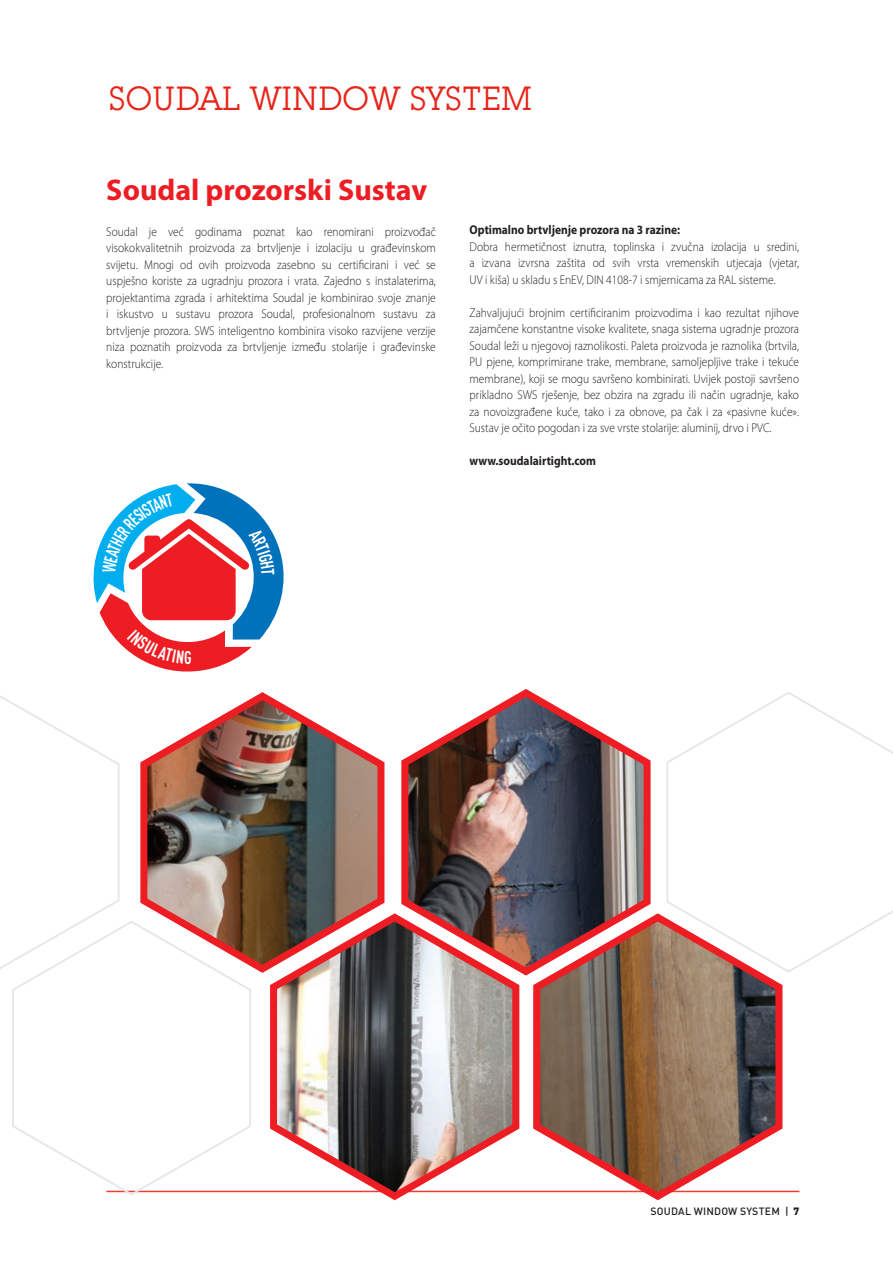
<style>
.page{position:relative;width:893px;height:1263px;background:#fff}
.page>*{position:absolute;margin:0;border:0;box-sizing:border-box;transform-origin:0 0}
.t1{font:33px "Lubalin Graph IT Cby BT";color:#e72419}
.t2{font:700 30px "Myriad Pro";color:#ee1d23}
.t3{font:700 condensed 18.15px "DIN Pro";color:#fff;scale:.9 1}
.t4{font:300 12.75px/16.5px "Myriad Pro";color:#231f20;text-align:justify;scale:.9 1}
.t5{font:700 12.75px "Myriad Pro";color:#231f20;scale:.9 1}
.t6{font:500 10.5px "DIN Pro";letter-spacing:.02em;color:#231f20}
.s1{font-weight:900}
</style>
<div class="page">
<hr style="left:106px;top:1191px;width:693px;height:1px;background:#ee3e34">
<svg style="left:0;top:695px;width:120px;height:274px"></svg>
<img style="left:140px;top:692px;width:245px;height:281px">
<svg style="left:11px;top:919px;width:242px;height:276px"></svg>
<svg style="left:267px;top:909px;width:258px;height:292px"></svg>
<img style="left:398px;top:689px;width:253px;height:291px">
<svg style="left:530px;top:909px;width:258px;height:292px"></svg>
<svg style="left:665px;top:692px;width:228px;height:282px"></svg>
<svg style="left:93px;top:483px;width:191px;height:189px"></svg>
<h1 class="t1" style="left:108px;top:78px;width:41px">SOUDAL</h1>
<h1 class="t1" style="left:250px;top:78px;width:56px">WINDOW</h1>
<h1 class="t1" style="left:410px;top:78px;width:125px">SYSTE M</h1>
<h2 class="t2" style="left:106px;top:170px;width:322px">Soudal prozorski Sustav</h2>
<p class="t4" style="left:106px;top:223px;width:368px">Soudal je već godinama poznat kao renomirani proizvođač visokokvalitetnih proizvoda za brtvljenje i izolaciju u građevinskom svijetu. Mnogi od ovih proizvoda zasebno su certificirani i već se uspješno koriste za ugradnju prozora i vrata. Zajedno s instalaterima, projektantima zgrada i arhitektima Soudal je kombinirao svoje znanje i iskustvo u sustavu prozora Soudal, profesionalnom sustavu za brtvljenje prozora. SWS inteligentno kombinira visoko razvijene verzije niza poznatih proizvoda za brtvljenje između stolarije i građevinske konstrukcije.</p>
<p class="t5" style="left:469px;top:222px;width:236px">Optimalno brtvljenje prozora na 3 razine:</p>
<p class="t4" style="left:469px;top:238px;width:368px">Dobra hermetičnost iznutra, toplinska i zvučna izolacija u sredini, a izvana izvrsna zaštita od svih vrsta vremenskih utjecaja (vjetar, UV i kiša) u skladu s EnEV, DIN 4108-7 i smjernicama za RAL sisteme.</p>
<p class="t4" style="left:469px;top:304px;width:368px">Zahvaljujući brojnim certificiranim proizvodima i kao rezultat njihove zajamčene konstantne visoke kvalitete, snaga sistema ugradnje prozora Soudal leži u njegovoj raznolikosti. Paleta proizvoda je raznolika (brtvila, PU pjene, komprimirane trake, membrane, samoljepljive trake i tekuće membrane), koji se mogu savršeno kombinirati. Uvijek postoji savršeno prikladno SWS rješenje, bez obzira na zgradu ili način ugradnje, kako za novoizgrađene kuće, tako i za obnove, pa čak i za «pasivne kuće».<br>Sustav je očito pogodan i za sve vrste stolarije: aluminij, drvo i PVC.</p>
<p class="t5" style="left:469px;top:453px;width:142px">www.soudalairtight.com</p>
<h3 class="t3" style="left:184px;top:644px;width:10px">G</h3>
<p class="t6" style="left:650px;top:1203px;width:150px">SOUDAL WINDOW SYSTEM | <span class="s1">7</span></p>
</div>
